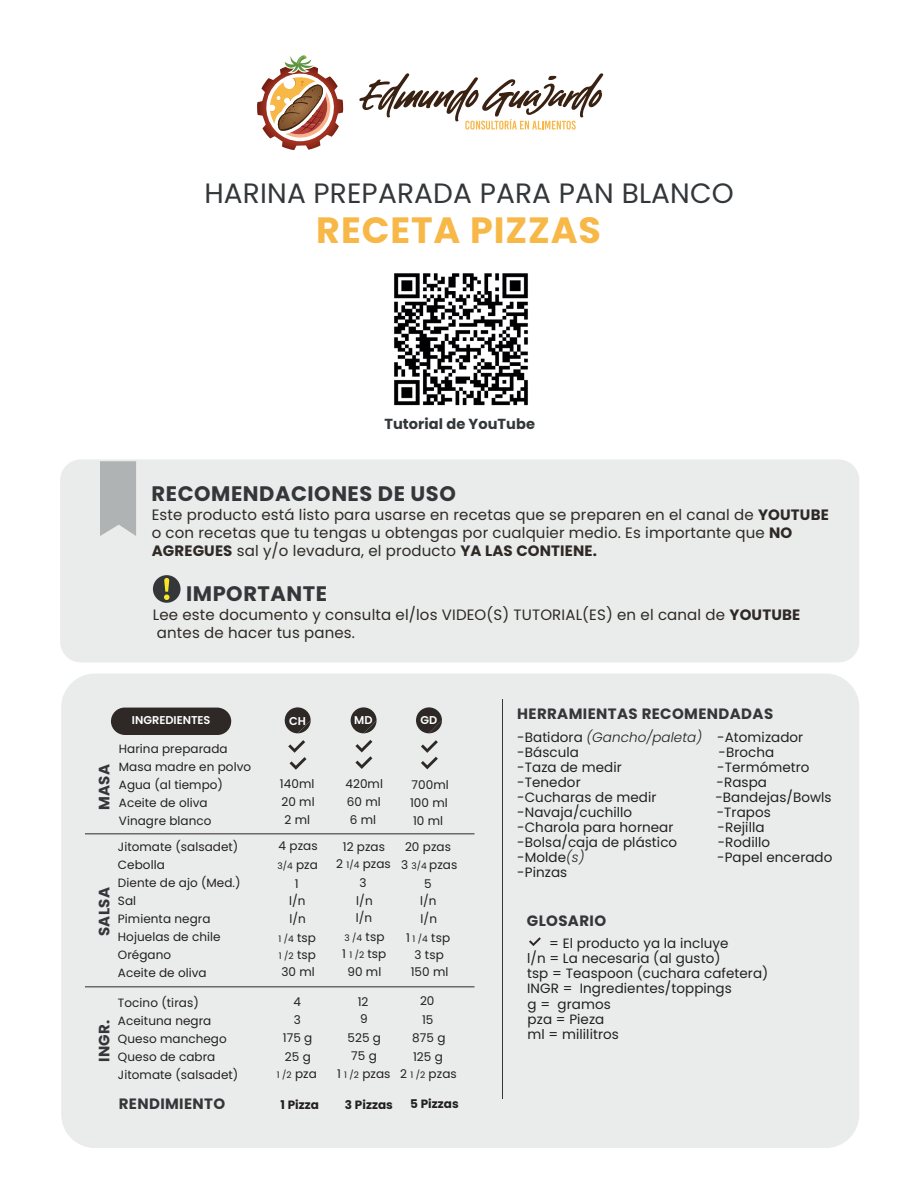
<style>
.page{position:relative;width:918px;height:1188px;background:#fff}
.page>*{position:absolute;margin:0;border:0;box-sizing:border-box;transform-origin:0 0}
.t1{font:700 36.45px "Poppins";letter-spacing:.025em;color:#f7b848}
.t2{font:28.05px "Poppins";letter-spacing:.005em;color:#333739}
.t3{font:700 21px "Poppins";letter-spacing:.025em;color:#333739}
.t4{font:15px/18px "Poppins";letter-spacing:.01em;color:#2e2926}
.t5{font:700 15px "Poppins";letter-spacing:.025em;color:#333739}
.t6{font:700 14.55px "Poppins";letter-spacing:.005em;color:#333739}
.t7{font:13.5px/15px "Poppins";letter-spacing:.005em;color:#231f20}
.t8{font:12px/18px "Poppins";letter-spacing:.005em;color:#231f20}
.t9{font:700 12px "Poppins";letter-spacing:.005em;color:#231f20}
.t10{font:600 11.4px "Poppins";color:#fff}
.t11{font:9px "Poppins";color:#231f20}
.s1{font-weight:700}
.s2{font-size:9px}
.s3{font-size:12px}
.s4{font-weight:300;font-style:italic}
</style>
<div class="page">
<div style="left:60px;top:459px;width:799px;height:203px;background:#e9ecea;border-radius:21px"></div>
<svg style="left:100px;top:461px;width:36px;height:75px;background:#b4b7b7"></svg>
<div style="left:61px;top:674px;width:798px;height:474px;background:#e9ecea;border-radius:34px"></div>
<div style="left:111px;top:708px;width:121px;height:27px;background:#2e2926"></div>
<svg style="left:359px;top:73px;width:244px;height:57px"></svg>
<svg style="left:257px;top:55px;width:86px;height:95px"></svg>
<svg style="left:153px;top:575px;width:28px;height:28px"></svg>
<svg style="left:285px;top:707px;width:26px;height:26px"></svg>
<svg style="left:351px;top:707px;width:26px;height:26px"></svg>
<svg style="left:416px;top:707px;width:26px;height:26px"></svg>
<hr style="left:85px;top:833px;width:390px;height:1px;background:#2e2926">
<hr style="left:85px;top:986px;width:390px;height:1px;background:#2e2926">
<hr style="left:502px;top:699px;width:1px;height:400px;background:#333739">
<img style="left:394px;top:273px;width:134px;height:133px">
<svg style="left:355px;top:740px;width:17px;height:29px"></svg>
<svg style="left:421px;top:740px;width:17px;height:29px"></svg>
<svg style="left:288px;top:740px;width:19px;height:30px"></svg>
<svg style="left:529px;top:937px;width:12px;height:9px"></svg>
<h2 class="t2" style="left:204px;top:177px;width:531px">HARINA PREPARADA PARA PAN BLANCO</h2>
<h1 class="t1" style="left:316px;top:210px;width:286px">RECETA PIZZAS</h1>
<p class="t6" style="left:384px;top:415px;width:152px">Tutorial de YouTube</p>
<h3 class="t3" style="left:152px;top:481px;width:306px">RECOMENDACIONES DE USO</h3>
<p class="t4" style="left:152px;top:505px;width:679px">Este producto está listo para usarse en recetas que se preparen en el canal de <span class="s1">YOUTUBE </span>o con recetas que tu tengas u obtengas por cualquier medio. Es importante que <span class="s1">NO<br>AGREGUES</span> sal y/o levadura, el producto <span class="s1">YA LAS CONTIENE.</span></p>
<h3 class="t3" style="left:186px;top:581px;width:142px">IMPORTANTE</h3>
<p class="t4" style="left:153px;top:605px;width:649px">Lee este documento y consulta el/los VIDEO(S) TUTORIAL(ES) en el canal de <span class="s1">YOUTUBE </span>antes de hacer tus panes.</p>
<p class="t5" style="left:96px;top:810px;width:48px;rotate:-90deg">MASA</p>
<p class="t5" style="left:96px;top:936px;width:51px;rotate:-90deg">SALSA</p>
<p class="t5" style="left:96px;top:1062px;width:44px;rotate:-90deg">INGR.</p>
<p class="t10" style="left:132px;top:714px;width:80px">INGREDIENTES</p>
<p class="t8" style="left:119px;top:739px;width:134px">Harina preparada<br>Masa madre en polvo<br>Agua (al tiempo)<br>Aceite de oliva<br>Vinagre blanco</p>
<p class="t8" style="left:118px;top:838px;width:124px">Jitomate (salsadet)<br>Cebolla<br>Diente de ajo (Med.)<br>Sal<br>Pimienta negra<br>Hojuelas de chile<br>Orégano<br>Aceite de oliva</p>
<p class="t8" style="left:118px;top:994px;width:122px">Tocino (tiras)<br>Aceituna negra<br>Queso manchego<br>Queso de cabra<br>Jitomate (salsadet)</p>
<p class="t5" style="left:119px;top:1095px;width:108px">RENDIMIENTO</p>
<p class="t10" style="left:289px;top:714px;width:18px">CH</p>
<p class="t10" style="left:354px;top:713px;width:20px">MD</p>
<p class="t10" style="left:421px;top:713px;width:18px">GD</p>
<p class="t8" style="left:280px;top:775px;width:36px">140ml</p>
<p class="t8" style="left:345px;top:775px;width:39px">420ml</p>
<p class="t8" style="left:412px;top:775px;width:39px">700ml</p>
<p class="t8" style="left:281px;top:793px;width:35px">20 ml</p>
<p class="t8" style="left:347px;top:793px;width:35px">60 ml</p>
<p class="t8" style="left:410px;top:793px;width:39px">100 ml</p>
<p class="t8" style="left:284px;top:811px;width:27px">2 ml</p>
<p class="t8" style="left:350px;top:811px;width:28px">6 ml</p>
<p class="t8" style="left:413px;top:811px;width:32px">10 ml</p>
<p class="t8" style="left:279px;top:837px;width:40px">4 pzas</p>
<p class="t8" style="left:405px;top:838px;width:47px">20 pzas</p>
<p class="t8" style="left:343px;top:838px;width:44px">12 pzas</p>
<p class="t8" style="left:336px;top:856px;width:123px">2 <span class="s2">1/4</span> pzas 3 <span class="s2">3/4</span> pzas</p>
<p class="t8" style="left:360px;top:874px;width:9px">3</p>
<p class="t8" style="left:424px;top:875px;width:9px">5</p>
<p class="t11" style="left:277px;top:861px;width:42px">3/4 <span class="s3">pza</span></p>
<p class="t8" style="left:295px;top:875px;width:5px">1</p>
<p class="t8" style="left:289px;top:892px;width:18px">l/n</p>
<p class="t8" style="left:420px;top:892px;width:18px">l/n</p>
<p class="t8" style="left:356px;top:892px;width:19px;line-height:17.1px">l/n l/n</p>
<p class="t8" style="left:421px;top:910px;width:18px">l/n</p>
<p class="t8" style="left:289px;top:910px;width:18px">l/n</p>
<p class="t11" style="left:278px;top:934px;width:39px">1 /4 <span class="s3">tsp</span></p>
<p class="t11" style="left:345px;top:933px;width:41px">3 /4 <span class="s3">tsp</span></p>
<p class="t8" style="left:406px;top:929px;width:45px">1 <span class="s2">1 /4</span> tsp</p>
<p class="t11" style="left:279px;top:951px;width:39px">1 /2 <span class="s3">tsp</span></p>
<p class="t8" style="left:281px;top:963px;width:35px">30 ml</p>
<p class="t8" style="left:342px;top:945px;width:46px">1 <span class="s2">1 /2</span> tsp</p>
<p class="t8" style="left:415px;top:946px;width:31px">3 tsp</p>
<p class="t8" style="left:348px;top:963px;width:35px">90 ml</p>
<p class="t8" style="left:411px;top:963px;width:39px">150 ml</p>
<p class="t8" style="left:294px;top:993px;width:9px">4</p>
<p class="t8" style="left:420px;top:992px;width:16px">20</p>
<p class="t8" style="left:358px;top:993px;width:12px;line-height:17.1px">12<br>9</p>
<p class="t8" style="left:422px;top:1010px;width:13px">15</p>
<p class="t8" style="left:283px;top:1010px;width:31px;line-height:18.6px;text-align:center">3<br>175 g</p>
<p class="t8" style="left:348px;top:1029px;width:35px">525 g</p>
<p class="t8" style="left:412px;top:1029px;width:35px">875 g</p>
<p class="t8" style="left:285px;top:1048px;width:27px">25 g</p>
<p class="t11" style="left:277px;top:1070px;width:41px">1 /2 <span class="s3">pza</span></p>
<p class="t9" style="left:281px;top:1098px;width:40px">1 Pizza</p>
<p class="t8" style="left:351px;top:1047px;width:27px">75 g</p>
<p class="t8" style="left:337px;top:1048px;width:121px;line-height:17px;text-indent:76px">125 g<br>1 <span class="s2">1 /2</span> pzas 2 <span class="s2">1 /2</span> pzas</p>
<p class="t9" style="left:345px;top:1098px;width:49px">3 Pizzas</p>
<p class="t9" style="left:410px;top:1097px;width:50px">5 Pizzas</p>
<p class="t5" style="left:517px;top:705px;width:258px">HERRAMIENTAS RECOMENDADAS</p>
<p class="t7" style="left:517px;top:730px;width:288px">-Batidora <span class="s4">(Gancho/paleta)</span> -Atomizador -Báscula</p>
<p class="t7" style="left:719px;top:745px;width:57px">-Brocha</p>
<p class="t7" style="left:517px;top:760px;width:106px">-Taza de medir</p>
<p class="t7" style="left:717px;top:760px;width:94px">-Termómetro</p>
<p class="t7" style="left:517px;top:775px;width:65px">-Tenedor</p>
<p class="t7" style="left:717px;top:775px;width:52px">-Raspa</p>
<p class="t7" style="left:517px;top:790px;width:141px">-Cucharas de medir</p>
<p class="t7" style="left:715px;top:790px;width:118px">-Bandejas/Bowls</p>
<p class="t7" style="left:517px;top:805px;width:116px">-Navaja/cuchillo</p>
<p class="t7" style="left:717px;top:805px;width:56px">-Trapos</p>
<p class="t7" style="left:517px;top:820px;width:158px">-Charola para hornear</p>
<p class="t7" style="left:718px;top:820px;width:48px">-Rejilla</p>
<p class="t7" style="left:517px;top:835px;width:161px">-Bolsa/caja de plástico</p>
<p class="t7" style="left:718px;top:835px;width:54px">-Rodillo</p>
<p class="t7" style="left:517px;top:850px;width:69px">-Molde<span class="s4">(s)</span></p>
<p class="t7" style="left:717px;top:850px;width:117px">-Papel encerado</p>
<p class="t7" style="left:517px;top:865px;width:51px">-Pinzas</p>
<p class="t5" style="left:527px;top:912px;width:81px">GLOSARIO</p>
<p class="t7" style="left:527px;top:936px;width:243px;text-indent:22px">= El producto ya la incluye<br>l/n = La necesaria (al gusto)<br>tsp = Teaspoon (cuchara cafetera)<br>INGR = Ingredientes/toppings</p>
<p class="t7" style="left:528px;top:997px;width:93px">g = gramos pza = Pieza ml = mililitros</p>
</div>
